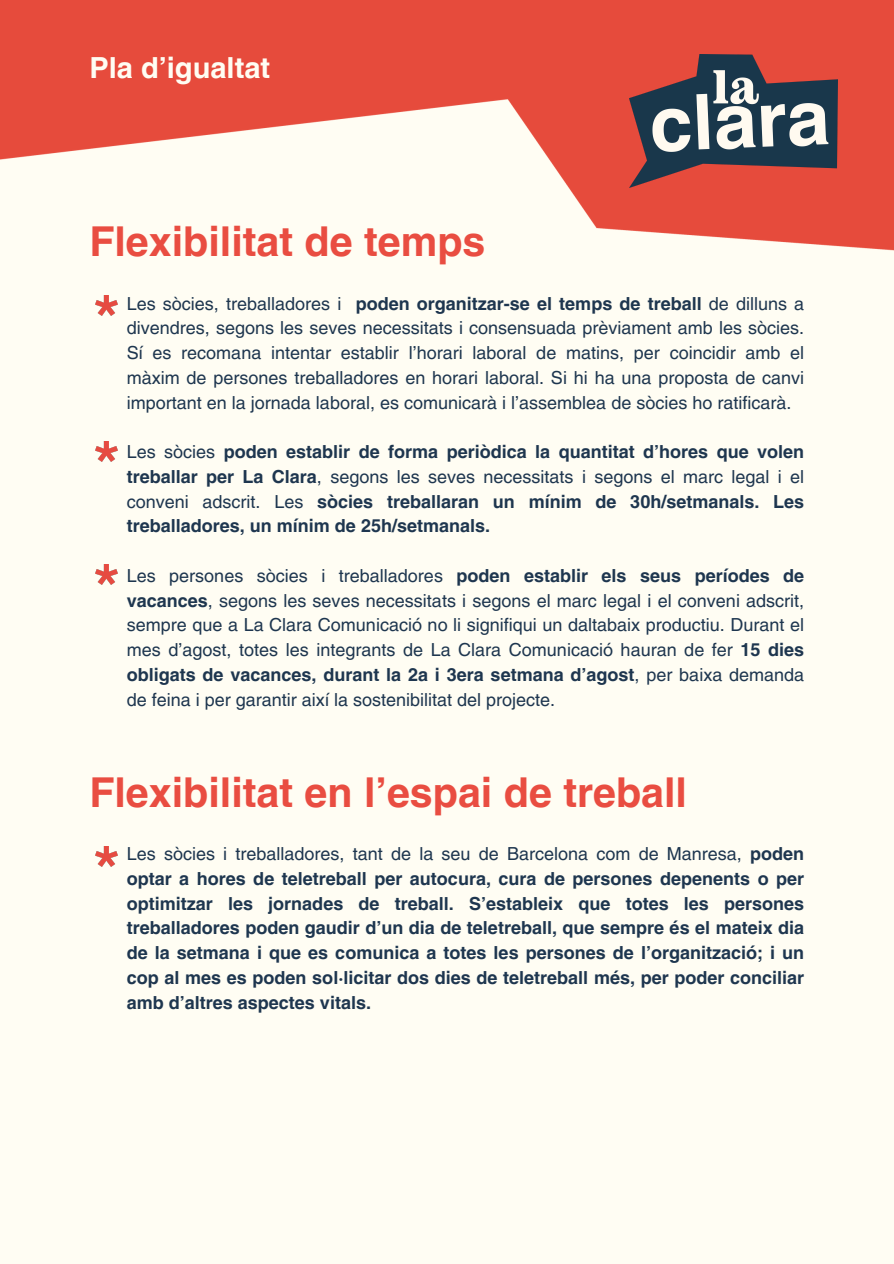
<style>
.page{position:relative;width:894px;height:1264px;background:#fff}
.page>*{position:absolute;margin:0;border:0;box-sizing:border-box;transform-origin:0 0}
.t1{font:700 41.1px "Helvetica LT Pro";color:#e94d41}
.t2{font:700 29.1px "Helvetica LT Pro";color:#fffdf3}
.t3{font:18px/24.8px "Helvetica LT Pro";color:#1e364f;text-align:justify}
.t4{font:700 18px/24.8px "Helvetica LT Pro";color:#1e364f;text-align:justify}
.s1{font-weight:700}
.s2{font-weight:400}
</style>
<div class="page">
<div style="left:0;top:0;width:893px;height:1263px;background:#fffdf3"></div>
<img style="left:0;top:0;width:893px;height:250px">
<img style="left:629px;top:54px;width:207px;height:133px">
<img style="left:96px;top:295px;width:21px;height:21px">
<img style="left:96px;top:846px;width:21px;height:20px">
<img style="left:96px;top:441px;width:21px;height:20px">
<img style="left:96px;top:564px;width:21px;height:20px">
<p class="t2" style="left:89px;top:57px;width:182px">Pla d’igualtat</p>
<h2 class="t1" style="left:89px;top:226px;width:397px">Flexibilitat de temps</h2>
<h1 class="t3" style="left:127px;top:292px;width:678px">Les sòcies, treballadores i <span class="s1">poden organitzar-se el temps de treball</span> de dilluns a divendres, segons les seves necessitats i consensuada prèviament amb les sòcies.<br>Sí es recomana intentar establir l’horari laboral de matins, per coincidir amb el màxim de persones treballadores en horari laboral. Si hi ha una proposta de canvi</h1>
<p class="t3" style="left:127px;top:391px;width:666px">important en la jornada laboral, es comunicarà i l’assemblea de sòcies ho ratificarà.</p>
<p class="t4" style="left:127px;top:441px;width:678px"><span class="s2">Les sòcies</span> poden establir de forma periòdica la quantitat d’hores que volen treballar per La Clara<span class="s2">, segons les seves necessitats i segons el marc legal i el conveni adscrit. Les</span> sòcies treballaran un mínim de 30h/setmanals. Les treballadores, un mínim de 25h/setmanals.</p>
<p class="t3" style="left:127px;top:565px;width:678px">Les persones sòcies i treballadores <span class="s1">poden establir els seus períodes de vacances</span>, segons les seves necessitats i segons el marc legal i el conveni adscrit, sempre que a La Clara Comunicació no li signifiqui un daltabaix productiu. Durant el mes d’agost, totes les integrants de La Clara Comunicació hauran de fer <span class="s1">15 dies</span></p>
<p class="t3" style="left:127px;top:664px;width:678px"><span class="s1">obligats de vacances, durant la 2a i 3era setmana d’agost</span>, per baixa demanda de feina i per garantir així la sostenibilitat del projecte.</p>
<p class="t1" style="left:89px;top:777px;width:599px">Flexibilitat en l’espai de treball</p>
<p class="t4" style="left:127px;top:843px;width:678px"><span class="s2">Les sòcies i treballadores, tant de la seu de Barcelona com de Manresa,</span> poden optar a hores de teletreball per autocura, cura de persones depenents o per optimitzar les jornades de treball. S’estableix que totes les persones treballadores poden gaudir d’un dia de teletreball, que sempre és el mateix dia de la setmana i que es comunica a totes les persones de l’organització; i un cop al mes es poden sol·licitar dos dies de teletreball més, per poder conciliar amb d’altres aspectes vitals.</p>
</div>
